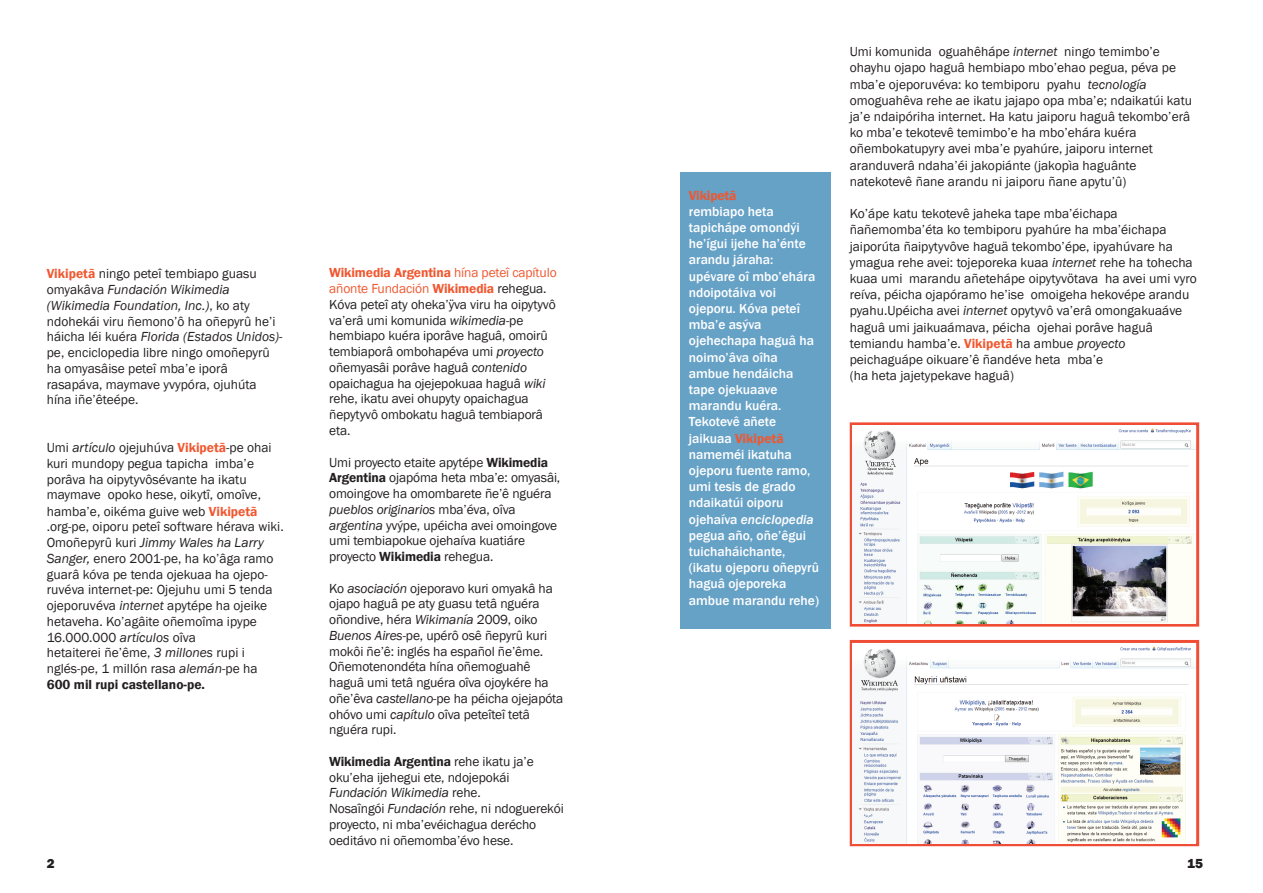
<style>
.page{position:relative;width:1263px;height:893px;background:#fff}
.page>*{position:absolute;margin:0;border:0;box-sizing:border-box;transform-origin:0 0}
.t1{font:13.5px/15.8px "Franklin Gothic";color:#231f20}
.t2{font:500 13.5px/16.2px "Franklin Gothic";color:#fff}
.t3{font:600 13.5px "Franklin Gothic";letter-spacing:-.01em;color:#f0572f}
.t4{font:800 13.5px "Franklin Gothic";color:#231f20}
.s1{font-weight:600;color:#f0572f}
.s2{font-style:italic}
.s3{font-weight:600}
.s4{color:#f0572f}
</style>
<div class="page">
<div style="left:680px;top:172px;width:151px;height:456px;background:#66a1c6"></div>
<div style="left:850px;top:422px;width:349px;height:205px;border:3px solid #ef4d35"></div>
<div style="left:850px;top:640px;width:349px;height:206px;border:3px solid #ef4d35"></div>
<img style="left:853px;top:425px;width:343px;height:198px">
<img style="left:853px;top:643px;width:343px;height:200px">
<p class="t1" style="left:47px;top:266px;width:237px"><span class="s1">Vikipetã</span> ningo peteî tembiapo guasu omyakâva <span class="s2">Fundación Wikimedia (Wikimedia Foundation, Inc.)</span>, ko aty ndohekái viru ñemono’ô ha oñepyrû he’i háicha léi kuéra <span class="s2">Florida (Estados Unidos)</span>- pe, enciclopedia libre ningo omoñepyrû ha omyasâise peteî mba’e iporâ rasapáva, maymave yvypóra, ojuhúta hína iñe’êteépe.</p>
<p class="t1" style="left:47px;top:440px;width:238px">Umi <span class="s2">artículo</span> ojejuhúva <span class="s1">Vikipetã</span>-pe ohai kuri mundopy pegua tapicha imba’e porâva ha oipytyvôsévante ha ikatu maymave opoko hese, oikytî, omoîve, hamba’e, oikéma guive web <span class="s1">Vikipetã </span>.org-pe, oiporu peteî software hérava wiki.<br>Omoñepyrû kuri <span class="s2">Jimmy Wales ha Larry Sanger,</span> enero 2001-pe, ha ko’âga ramo guarâ kóva pe tenda ojekuaa ha ojepo&shy;ruvéva internet-pe: Ojejuhu umi 5 tenda ojeporuvéva <span class="s2">internet</span> apytépe ha ojeike hetaveha. Ko’agâite oñemoîma ipype 16.000.000 <span class="s2">artículos</span> oîva<br>hetaiterei ñe’ême, <span class="s2">3 millones</span> rupi i nglés-pe, 1 millón rasa <span class="s2">alemán-</span>pe ha <span class="s3">600 mil rupi castellano-pe.</span></p>
<p class="t1" style="left:329px;top:265px;width:229px"><span class="s1">Wikimedia Argentina</span> <span class="s4">hína peteî capítulo añonte Fundación</span> <span class="s1">Wikimedia</span> rehegua.<br>Kóva peteî aty oheka’ÿva viru ha oipytyvô va’erâ umi komunida <span class="s2">wikimedia</span>-pe hembiapo kuéra iporâve haguâ, omoirû tembiaporâ ombohapéva umi <span class="s2">proyecto </span>oñemyasâi porâve haguâ <span class="s2">contenido </span>opaichagua ha ojejepokuaa haguâ <span class="s2">wiki </span>rehe, ikatu avei ohupyty opaichagua ñepytyvô ombokatu haguâ tembiaporâ eta.</p>
<p class="t1" style="left:329px;top:454px;width:233px">Umi proyecto etaite apytépe <span class="s3">Wikimedia Argentina</span> ojapóma heta mba’e: omyasâi, omoingove ha omombarete ñe’ê nguéra <span class="s2">pueblos originarios</span> mba’éva, oîva <span class="s2">argentina</span> yvýpe, upéicha avei omoingove umi tembiapokue ojehaíva kuatiáre proyecto <span class="s3">Wikimedia</span> rehegua.</p>
<p class="t1" style="left:329px;top:580px;width:236px">Ko <span class="s2">asociación</span> ojeporavo kuri omyakâ ha ojapo haguâ pe aty guasu tetâ nguéra oñondive, héra <span class="s2">Wikimanía</span> 2009, oiko <span class="s2">Buenos Aires</span>-pe, upérô osê ñepyrû kuri mokôi ñe’ê: inglés ha español ñe’ême.<br>Oñemotenondéta hína oñemoguahê haguâ umi tetâ nguéra oîva ojoykére ha oñe’êva <span class="s2">castellano-</span>pe ha péicha ojejapóta ohóvo umi <span class="s2">capítulo</span> oîva peteîteî tetâ nguéra rupi.</p>
<p class="t1" style="left:329px;top:754px;width:236px"><span class="s3">Wikimedia Argentina</span> rehe ikatu ja’e oku’eha ijehegui ete, ndojepokái <span class="s2">Fundación Wikimedia</span> rehe.<br>Nosaîngói <span class="s2">Fundación</span> rehe, ni ndoguerekói proyecto, ni mba’evéichagua derécho oeditávo ni oñemomba’évo hese.</p>
<p class="t3" style="left:689px;top:187px;width:49px">Vikipetã</p>
<p class="t2" style="left:689px;top:203px;width:132px">rembiapo heta tapichápe omondýi he’ígui ijehe ha’énte arandu járaha: upévare oî mbo’ehára ndoipotáiva voi ojeporu. Kóva peteî mba’e asýva ojehechapa haguâ ha noimo’âva oîha ambue hendáicha tape ojekuaave marandu kuéra.<br>Tekotevê añete jaikuaa <span class="s1">Vikipetã </span>nameméi ikatuha ojeporu fuente ramo, umi tesis de grado ndaikatúi oiporu ojehaíva <span class="s2">enciclopedia </span>pegua año, oñe’êgui tuichaháichante, (ikatu ojeporu oñepyrû haguâ ojeporeka ambue marandu rehe)</p>
<p class="t1" style="left:850px;top:44px;width:344px;line-height:16.2px">Umi komunida oguahêhápe <span class="s2">internet</span> ningo temimbo’e ohayhu ojapo haguâ hembiapo mbo’ehao pegua, péva pe mba’e ojeporuvéva: ko tembiporu pyahu <span class="s2">tecnología </span>omoguahêva rehe ae ikatu jajapo opa mba’e; ndaikatúi katu ja’e ndaipóriha internet. Ha katu jaiporu haguâ tekombo’erâ ko mba’e tekotevê temimbo’e ha mbo’ehára kuéra oñembokatupyry avei mba’e pyahúre, jaiporu internet aranduverâ ndaha’éi jakopiánte (jakopìa haguânte natekotevê ñane arandu ni jaiporu ñane apytu’û)</p>
<p class="t1" style="left:850px;top:206px;width:349px;line-height:16.2px">Ko’ápe katu tekotevê jaheka tape mba’éichapa ñañemomba’éta ko tembiporu pyahúre ha mba’éichapa jaiporúta ñaipytyvôve haguä tekombo’épe, ipyahúvare ha ymagua rehe avei: tojeporeka kuaa <span class="s2">internet</span> rehe ha tohecha kuaa umi marandu añetehápe oipytyvötava ha avei umi vyro reíva, péicha ojapóramo he’ise omoigeha hekovépe arandu pyahu.Upéicha avei <span class="s2">internet</span> opytyvô va’erâ omongakuaáve haguâ umi jaikuaámava, péicha ojehai porâve haguâ temiandu hamba’e. <span class="s1">Vikipetã</span> ha ambue <span class="s2">proyecto </span>peichaguápe oikuare’ê ñandéve heta mba’e<br>(ha heta jajetypekave haguâ)</p>
<p class="t4" style="left:47px;top:854px;width:9px">2</p>
<p class="t4" style="left:1187px;top:855px;width:17px">15</p>
</div>
